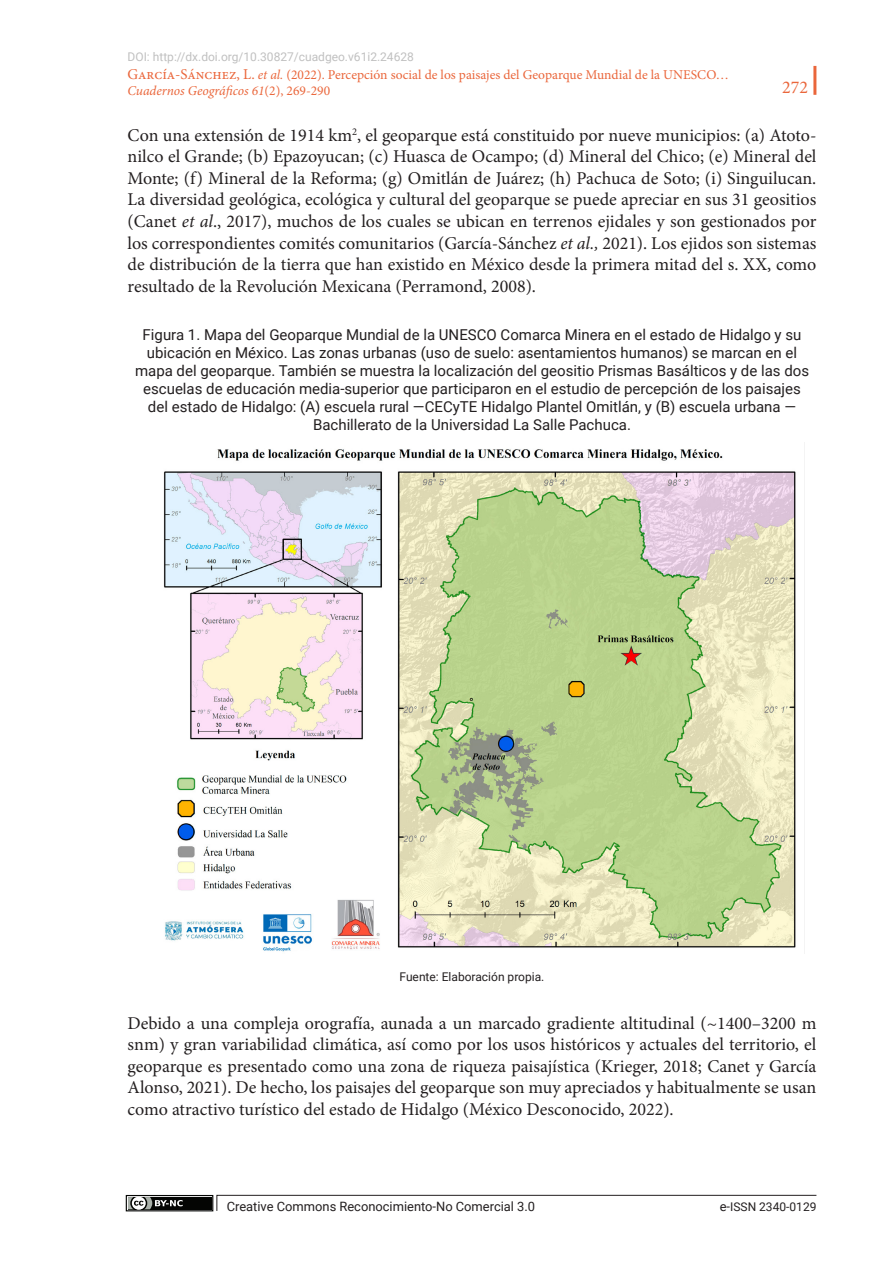
<style>
.page{position:relative;width:893px;height:1263px;background:#fff}
.page>*{position:absolute;margin:0;border:0;box-sizing:border-box;transform-origin:0 0}
.t1{font:18px/21.6px "Minion Pro";color:#231f20;text-align:justify}
.t2{font:18px "Minion Pro";color:#ea663b}
.sps_figur_titulo{font:15px/18px "Roboto";color:#231f20;text-align:center}
.t3{font:13.5px/16.2px "Minion Pro";color:#ea663b}
.t4{font:12.9px "Roboto";color:#231f20}
.t5{font:12px "Roboto";color:#c0c0c0}
.sps_pies_figuras{font:12px "Roboto";color:#231f20}
.s1{font-size:15px}
.s2{font-style:italic}
.s3{font-size:12.9px}
</style>
<div class="page">
<hr style="left:813px;top:66px;width:3px;height:29px;background:#ea663b">
<svg style="left:216px;top:1195px;width:601px;height:16px"></svg>
<div style="left:126px;top:1195px;width:87px;height:16px;border:1px solid #040503"></div>
<div style="left:128px;top:1197px;width:83px;height:12px;background:#040503"></div>
<svg style="left:128px;top:1197px;width:55px;height:12px"></svg>
<img style="left:164px;top:449px;width:632px;height:503px">
<p class="t5" style="left:128px;top:48px;width:288px">DOI: http://dx.doi.org/10.30827/cuadgeo.v61i2.24628</p>
<p class="t3" style="left:128px;top:66px;width:603px"><span class="s1">García-Sánchez, L.</span> <span class="s2">et al.</span> (2022). Percepción social de los paisajes del Geoparque Mundial de la UNESCO…<br><span class="s2">Cuadernos Geográficos 61</span>(2), 269-290</p>
<p class="t1" style="left:128px;top:124px;width:690px">Con una extensión de 1914 km<sup>2</sup>, el geoparque está constituido por nueve municipios: (a) Atoto&shy;nilco el Grande; (b) Epazoyucan; (c) Huasca de Ocampo; (d) Mineral del Chico; (e) Mineral del Monte; (f) Mineral de la Reforma; (g) Omitlán de Juárez; (h) Pachuca de Soto; (i) Singuilucan.<br>La diversidad geológica, ecológica y cultural del geoparque se puede apreciar en sus 31 geositios (Canet <span class="s2">et al</span>., 2017), muchos de los cuales se ubican en terrenos ejidales y son gestionados por los correspondientes comités comunitarios (García-Sánchez <span class="s2">et al.,</span> 2021). Los ejidos son sistemas de distribución de la tierra que han existido en México desde la primera mitad del s. XX, como resultado de la Revolución Mexicana (Perramond, 2008).</p>
<p class="sps_figur_titulo" style="left:135px;top:325px;width:676px">Figura 1. Mapa del Geoparque Mundial de la UNESCO Comarca Minera en el estado de Hidalgo y su ubicación en México. Las zonas urbanas (uso de suelo: asentamientos humanos) se marcan en el mapa del geoparque. También se muestra la localización del geositio Prismas Basálticos y de las dos escuelas de educación media-superior que participaron en el estudio de percepción de los paisajes del estado de Hidalgo: (A) escuela rural —CECyTE Hidalgo Plantel Omitlán, y (B) escuela urbana — Bachillerato de la Universidad La Salle Pachuca.</p>
<p class="t2" style="left:782px;top:75px;width:27px">272</p>
<p class="sps_pies_figuras" style="left:400px;top:969px;width:146px">Fuente: Elaboración propia.</p>
<p class="t1" style="left:128px;top:1012px;width:690px">Debido a una compleja orografía, aunada a un marcado gradiente altitudinal (~1400–3200 m snm) y gran variabilidad climática, así como por los usos históricos y actuales del territorio, el geoparque es presentado como una zona de riqueza paisajística (Krieger, 2018; Canet y García Alonso, 2021). De hecho, los paisajes del geoparque son muy apreciados y habitualmente se usan como atractivo turístico del estado de Hidalgo (México Desconocido, 2022).</p>
<p class="t4" style="left:227px;top:1197px;width:310px">Creative Commons Reconocimiento-No Comercial 3.0</p>
<p class="sps_pies_figuras" style="left:720px;top:1198px;width:98px"><span class="s3">e-</span>ISSN 2340-0129</p>
</div>
